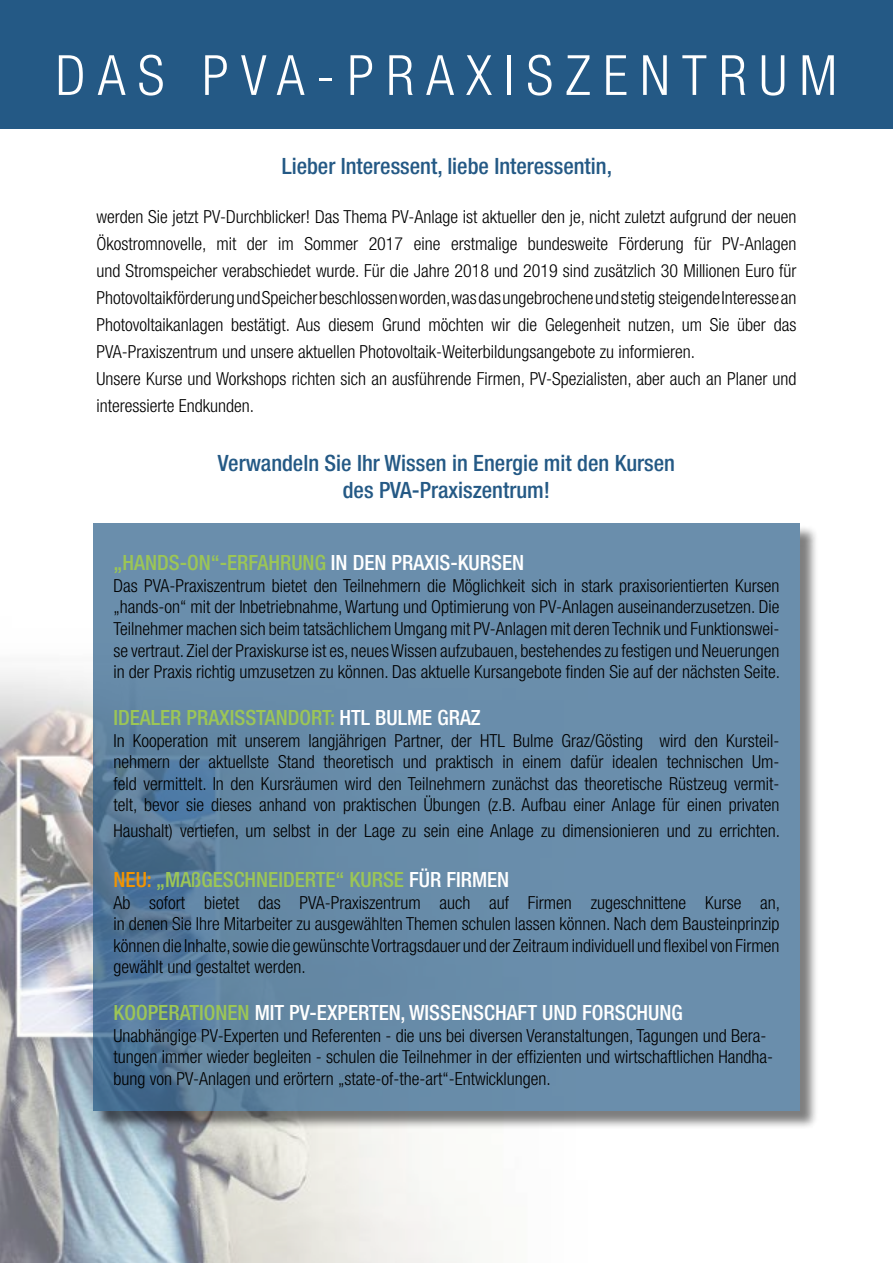
<style>
.page{position:relative;width:893px;height:1263px;background:#fff}
.page>*{position:absolute;margin:0;border:0;box-sizing:border-box;transform-origin:0 0}
.t1{font:300 condensed 55.5px "Helvetica Neue LT Std";letter-spacing:.22em;color:#fff}
.t2{font:500 condensed 22.5px/27px "Helvetica Neue LT Std";color:#245985;text-align:center}
.t3{font:500 condensed 21px "Helvetica Neue LT Std";color:#9cc656}
.t4{font:500 condensed 21px "Helvetica Neue LT Std";color:#fff}
.t5{font:300 condensed 18px/21.6px "Helvetica Neue LT Std";color:#000;text-align:justify}
.s1{color:#fff}
.s2{color:#f39400}
.s3{color:#9cc656}
</style>
<div class="page">
<img style="left:0;top:672px;width:472px;height:591px">
<div style="left:96px;top:526px;width:723px;height:604px;background:#000;opacity:.75"></div>
<svg style="left:93px;top:523px;width:707px;height:588px;background:#668aa8"></svg>
<div style="left:0;top:0;width:893px;height:128px;background:#245985"></div>
<h1 class="t1" style="left:56px;top:43px;width:783px">DAS PVA-PRAXISZENTRUM</h1>
<p class="t2" style="left:282px;top:152px;width:332px">Lieber Interessent, liebe Interessentin,</p>
<p class="t5" style="left:97px;top:203px;width:701px;line-height:27px;text-align:left">werden Sie jetzt PV-Durchblicker! Das Thema PV-Anlage ist aktueller den je, nicht zuletzt aufgrund der neuen Ökostromnovelle, mit der im Sommer 2017 eine erstmalige bundesweite Förderung für PV-Anlagen und Stromspeicher verabschiedet wurde. Für die Jahre 2018 und 2019 sind zusätzlich 30 Millionen Euro für Photovoltaikförderung und Speicher beschlossen worden, was das ungebrochene und stetig steigende Interesse an Photovoltaikanlagen bestätigt. Aus diesem Grund möchten wir die Gelegenheit nutzen, um Sie über das PVA-Praxiszentrum und unsere aktuellen Photovoltaik-Weiterbildungsangebote zu informieren.<br>Unsere Kurse und Workshops richten sich an ausführende Firmen, PV-Spezialisten, aber auch an Planer und interessierte Endkunden.</p>
<p class="t2" style="left:218px;top:449px;width:459px">Verwandeln Sie Ihr Wissen in Energie mit den Kursen des PVA-Praxiszentrum!</p>
<p class="t3" style="left:114px;top:550px;width:412px">„HANDS-ON“-ERFAHRUNG <span class="s1">IN DEN PRAXIS-KURSEN</span></p>
<p class="t5" style="left:114px;top:574px;width:668px">Das PVA-Praxiszentrum bietet den Teilnehmern die Möglichkeit sich in stark praxisorientierten Kursen „hands-on“ mit der Inbetriebnahme, Wartung und Optimierung von PV-Anlagen auseinanderzusetzen. Die Teilnehmer machen sich beim tatsächlichem Umgang mit PV-Anlagen mit deren Technik und Funktionswei&shy;se vertraut. Ziel der Praxiskurse ist es, neues Wissen aufzubauen, bestehendes zu festigen und Neuerungen in der Praxis richtig umzusetzen zu können. Das aktuelle Kursangebote finden Sie auf der nächsten Seite.</p>
<p class="t3" style="left:114px;top:705px;width:369px">IDEALER PRAXISSTANDORT: <span class="s1">HTL BULME GRAZ</span></p>
<p class="t5" style="left:114px;top:729px;width:667px">In Kooperation mit unserem langjährigen Partner, der HTL Bulme Graz/Gösting wird den Kursteil&shy;nehmern der aktuellste Stand theoretisch und praktisch in einem dafür idealen technischen Um&shy;feld vermittelt. In den Kursräumen wird den Teilnehmern zunächst das theoretische Rüstzeug vermit&shy;telt, bevor sie dieses anhand von praktischen Übungen (z.B. Aufbau einer Anlage für einen privaten</p>
<p class="t5" style="left:114px;top:819px;width:668px">Haushalt) vertiefen, um selbst in der Lage zu sein eine Anlage zu dimensionieren und zu errichten.</p>
<p class="t3" style="left:114px;top:867px;width:397px"><span class="s2">NEU:</span> „MAßGESCHNEIDERTE“ KURSE <span class="s1">FÜR FIRMEN</span></p>
<p class="t5" style="left:114px;top:891px;width:668px">Ab sofort bietet das PVA-Praxiszentrum auch auf Firmen zugeschnittene Kurse an, in denen Sie Ihre Mitarbeiter zu ausgewählten Themen schulen lassen können. Nach dem Bausteinprinzip können die Inhalte, sowie die gewünschte Vortragsdauer und der Zeitraum individuell und flexibel von Firmen gewählt und gestaltet werden.</p>
<p class="t4" style="left:114px;top:1000px;width:571px"><span class="s3">KOOPERATIONEN</span> MIT PV-EXPERTEN, WISSENSCHAFT UND FORSCHUNG</p>
<p class="t5" style="left:114px;top:1024px;width:661px;text-align:left">Unabhängige PV-Experten und Referenten - die uns bei diversen Veranstaltungen, Tagungen und Bera&shy;tungen immer wieder begleiten - schulen die Teilnehmer in der effizienten und wirtschaftlichen Handha&shy;bung von PV-Anlagen und erörtern „state-of-the-art“-Entwicklungen.</p>
</div>
